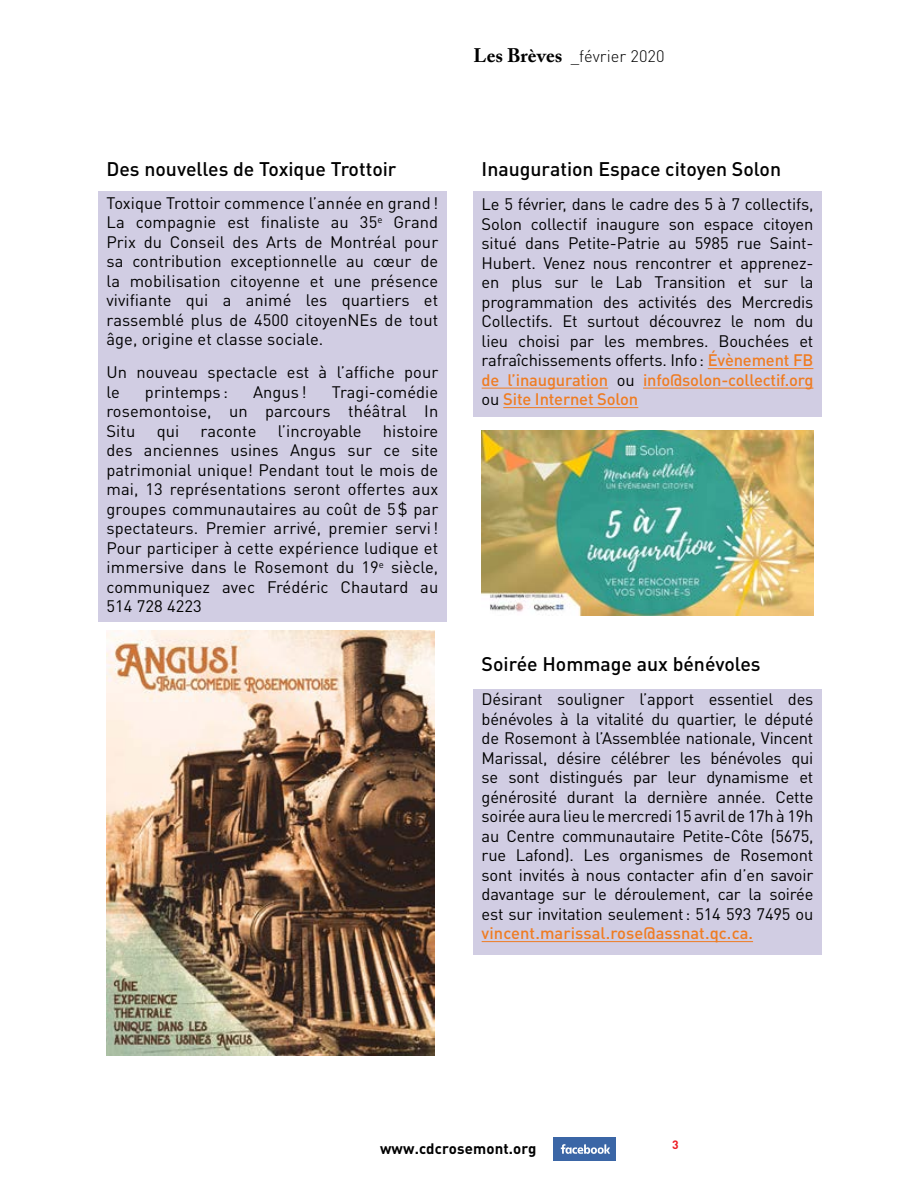
<style>
.page{position:relative;width:918px;height:1188px;background:#fff}
.page>*{position:absolute;margin:0;border:0;box-sizing:border-box;transform-origin:0 0}
.t1{font:500 19.5px "DIN";color:#000}
.t2{font:16.5px/19.5px "DIN Pro";letter-spacing:.005em;color:#000;text-align:justify}
.t3{font:500 16.5px "DIN Pro";letter-spacing:.005em;color:#ef7c22}
.t4{font:300 16.5px "DIN Pro";letter-spacing:.005em;color:#000}
.t5{font:700 15px "DIN Pro";letter-spacing:.01em;color:#000}
.t6{font:700 12px "DIN Pro";color:#ed1d24}
.s1{font-family:"Adobe Caslon Pro";font-weight:700;font-size:19.5px}
.s2{font-weight:500;color:#ef7c22}
</style>
<div class="page">
<div style="left:554px;top:1137px;width:62px;height:24px;background:#3b66a6"></div>
<svg style="left:561px;top:1144px;width:49px;height:10px"></svg>
<div style="left:473px;top:689px;width:349px;height:266px;background:#d1cde3"></div>
<div style="left:473px;top:191px;width:349px;height:226px;background:#d1cde3"></div>
<div style="left:98px;top:191px;width:349px;height:431px;background:#d1cde3"></div>
<hr style="left:708px;top:368px;width:105px;height:1px;background:#ef7c22">
<hr style="left:482px;top:388px;width:126px;height:1px;background:#ef7c22">
<hr style="left:643px;top:388px;width:170px;height:1px;background:#ef7c22">
<hr style="left:503px;top:407px;width:135px;height:1px;background:#ef7c22">
<hr style="left:482px;top:941px;width:271px;height:1px;background:#ef7c22">
<img style="left:106px;top:631px;width:329px;height:425px">
<img style="left:482px;top:431px;width:332px;height:184px">
<p class="t4" style="left:473px;top:45px;width:193px"><span class="s1">Les Brèves</span> _février 2020</p>
<p class="t1" style="left:106px;top:156px;width:292px">Des nouvelles de Toxique Trottoir</p>
<p class="t2" style="left:106px;top:193px;width:333px">Toxique Trottoir commence l’année en grand!<br>La compagnie est finaliste au 35<sup>e</sup> Grand Prix du Conseil des Arts de Montréal pour sa contribution exceptionnelle au cœur de la mobilisation citoyenne et une présence vivifiante qui a animé les quartiers et rassemblé plus de 4500 citoyenNEs de tout âge, origine et classe sociale.</p>
<p class="t2" style="left:106px;top:362px;width:333px">Un nouveau spectacle est à l’affiche pour le</p>
<p class="t2" style="left:106px;top:382px;width:333px;text-indent:225px">Tragi-comédie rosemontoise, un parcours théâtral In Situ</p>
<p class="t2" style="left:145px;top:382px;width:84px">printemps :</p>
<p class="t2" style="left:253px;top:382px;width:55px">Angus !</p>
<p class="t2" style="left:106px;top:421px;width:333px;text-indent:276px">histoire des anciennes usines Angus sur ce site patrimonial unique! Pendant tout le mois de mai, 13 représentations seront offertes aux groupes communautaires au coût de 5$ par spectateurs. Premier arrivé, premier servi!<br>Pour participer à cette expérience ludique et immersive dans le Rosemont du 19<sup>e</sup> siècle, communiquez avec Frédéric Chautard au 514 728 4223</p>
<p class="t2" style="left:157px;top:421px;width:24px">qui</p>
<p class="t2" style="left:201px;top:421px;width:57px">raconte</p>
<p class="t2" style="left:278px;top:421px;width:85px">l’incroyable</p>
<p class="t1" style="left:482px;top:156px;width:301px">Inauguration Espace citoyen Solon</p>
<p class="t2" style="left:482px;top:194px;width:333px">Le 5 février, dans le cadre des 5 à 7 collectifs, Solon collectif inaugure son espace citoyen situé dans Petite-Patrie au 5985 rue Saint-Hubert. Venez nous rencontrer et apprenez&shy;en plus sur le Lab Transition et sur la programmation des activités des Mercredis Collectifs. Et surtout découvrez le nom du lieu choisi par les membres. Bouchées et rafraîchissements offerts. Info: <span class="s2">Évènement FB de l’inauguration</span> ou <span class="s2">info@solon-collectif.org </span>ou <span class="s2">Site Internet Solon</span></p>
<p class="t1" style="left:482px;top:651px;width:281px">Soirée Hommage aux bénévoles</p>
<p class="t2" style="left:482px;top:689px;width:333px">Désirant souligner l’apport essentiel des bénévoles à la vitalité du quartier, le député de Rosemont à l’Assemblée nationale, Vincent Marissal, désire célébrer les bénévoles qui se sont distingués par leur dynamisme et générosité durant la dernière année. Cette soirée aura lieu le mercredi 15 avril de 17h à 19h au Centre communautaire Petite-Côte (5675, rue Lafond). Les organismes de Rosemont sont invités à nous contacter afin d’en savoir davantage sur le déroulement, car la soirée est sur invitation seulement: 514 593 7495 ou</p>
<p class="t3" style="left:482px;top:922px;width:273px">vincent.marissal.rose@assnat.qc.ca.</p>
<p class="t5" style="left:380px;top:1138px;width:158px">www.cdcrosemont.org</p>
<p class="t6" style="left:672px;top:1137px;width:8px">3</p>
</div>
